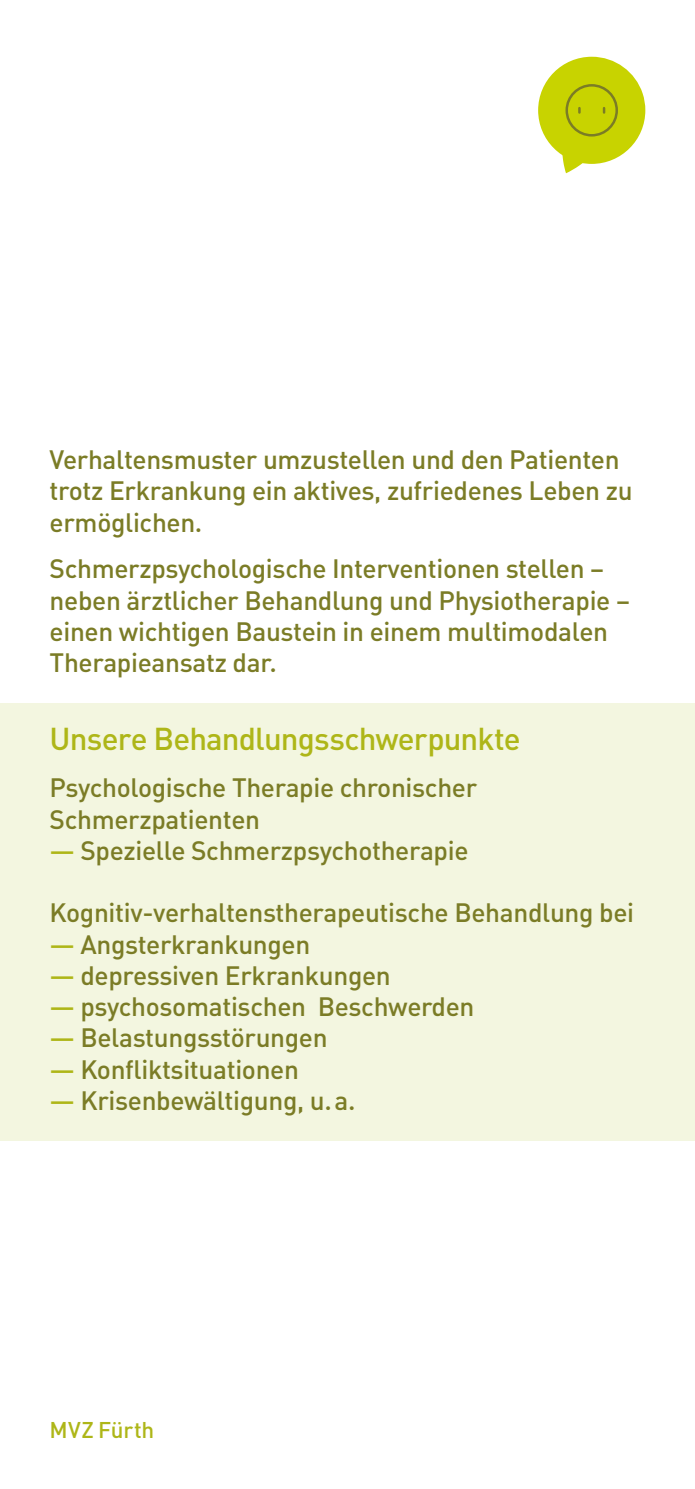
<style>
.page{position:relative;width:695px;height:1489px;background:#fff}
.page>*{position:absolute;margin:0;border:0;box-sizing:border-box;transform-origin:0 0}
.t1{font:500 31.25px "DINOT";letter-spacing:-.025em;color:#aeb618}
.t2{font:500 26.25px/31.2px "DINOT";letter-spacing:-.015em;color:#7b7c26}
.t3{font:500 22.5px "DINOT";letter-spacing:.005em;color:#aeb618}
.s1{color:#aeb618}
</style>
<div class="page">
<div style="left:0;top:703px;width:694px;height:438px;background:#f3f6e0"></div>
<svg style="left:538px;top:57px;width:107px;height:116px"></svg>
<p class="t2" style="left:50px;top:443px;width:584px">Verhaltensmuster umzustellen und den Patienten trotz Erkrankung ein aktives, zufriedenes Leben zu ermöglichen.</p>
<p class="t2" style="left:50px;top:552px;width:581px">Schmerzpsychologische Interventionen stellen – neben ärztlicher Behandlung und Physiotherapie – einen wichtigen Baustein in einem multimodalen Therapieansatz dar.</p>
<p class="t1" style="left:50px;top:719px;width:472px">Unsere Behandlungsschwerpunkte</p>
<p class="t2" style="left:50px;top:771px;width:429px">Psychologische Therapie chronischer<br>Schmerzpatienten</p>
<p class="t2" style="left:50px;top:834px;width:420px"><span class="s1">—</span> Spezielle Schmerzpsychotherapie</p>
<p class="t2" style="left:50px;top:896px;width:586px">Kognitiv-verhaltenstherapeutische Behandlung bei</p>
<p class="t2" style="left:50px;top:927px;width:262px"><span class="s1">—</span> Angsterkrankungen</p>
<p class="t2" style="left:50px;top:959px;width:342px"><span class="s1">—</span> depressiven Erkrankungen</p>
<p class="t2" style="left:50px;top:990px;width:426px"><span class="s1">—</span> psychosomatischen Beschwerden</p>
<p class="t2" style="left:50px;top:1021px;width:279px"><span class="s1">—</span> Belastungsstörungen</p>
<p class="t2" style="left:50px;top:1052px;width:251px"><span class="s1">—</span> Konfliktsituationen</p>
<p class="t2" style="left:50px;top:1084px;width:307px"><span class="s1">—</span> Krisenbewältigung, u.a.</p>
<p class="t3" style="left:50px;top:1415px;width:106px">MVZ Fürth</p>
</div>
